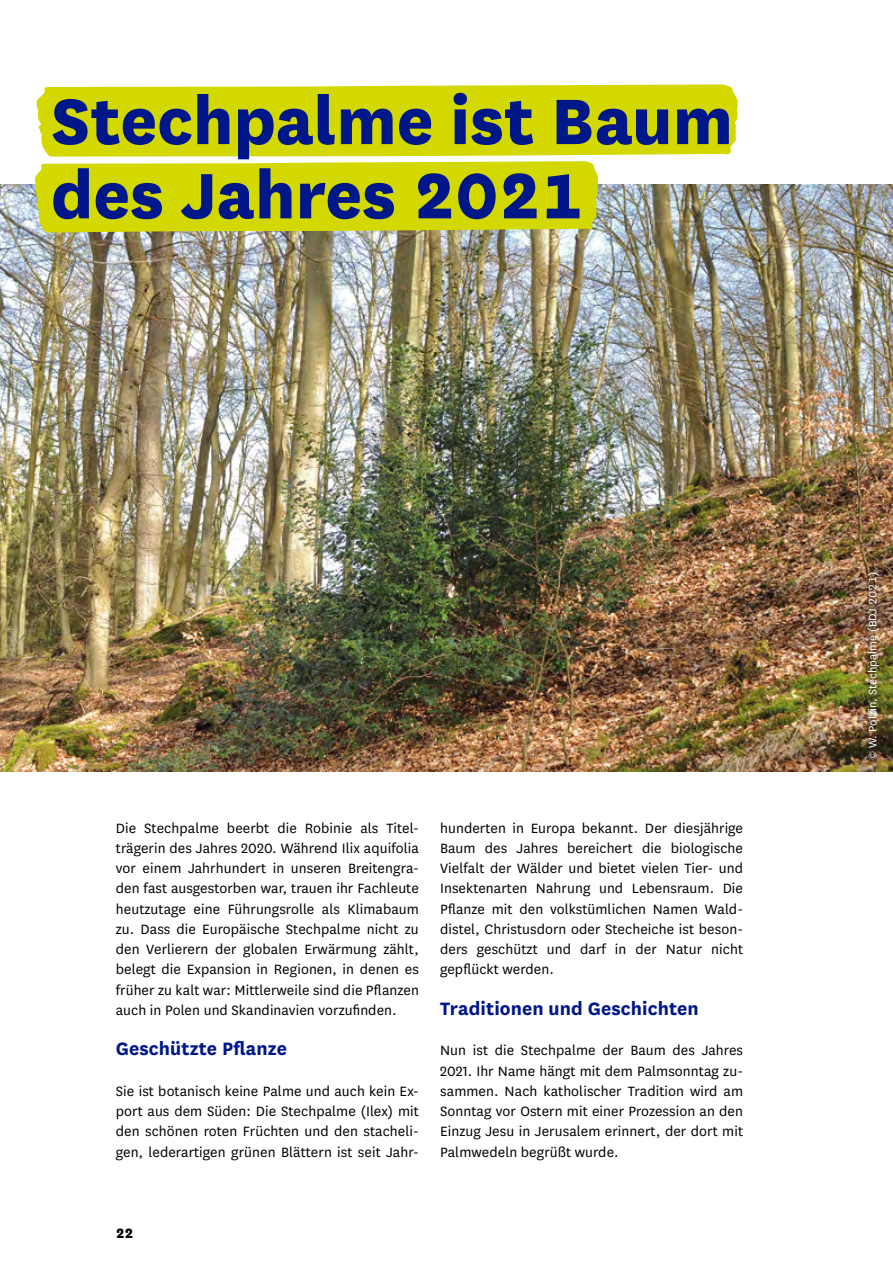
<style>
.page{position:relative;width:893px;height:1263px;background:#fff}
.page>*{position:absolute;margin:0;border:0;box-sizing:border-box;transform-origin:0 0}
.H1-Themen-Headline{font:800 75px/74.2px "National";color:#001789}
.H2-Sub-Headline___Bo{font:700 21px "National";letter-spacing:.005em;color:#001789}
.T1___Mengentext-Bloc{font:15.75px/20.2px "National";letter-spacing:.005em;color:#000}
.t1{font:800 15.75px "National";color:#000}
.t2{font:12.75px "National";letter-spacing:.005em;color:#fff}
</style>
<div class="page">
<img style="left:0;top:185px;width:893px;height:587px">
<div style="left:36px;top:84px;width:702px;height:73px;background:#d3d800"></div>
<svg style="left:35px;top:161px;width:563px;height:72px;background:#d2d70c"></svg>
<div style="left:862px;top:568px;width:19px;height:194px;background:#000;opacity:.7"></div>
<h1 class="H1-Themen-Headline" style="left:51px;top:78px;width:683px">Stechpalme ist Baum des Jahres 2021</h1>
<p class="T1___Mengentext-Bloc" style="left:116px;top:817px;width:304px">Die Stechpalme beerbt die Robinie als Titel&shy;trägerin des Jahres 2020. Während Ilix aquifolia vor einem Jahrhundert in unseren Breitengra&shy;den fast ausgestorben war, trauen ihr Fachleute heutzutage eine Führungsrolle als Klimabaum zu. Dass die Europäische Stechpalme nicht zu den Verlierern der globalen Erwärmung zählt, belegt die Expansion in Regionen, in denen es früher zu kalt war: Mittlerweile sind die Pflanzen auch in Polen und Skandinavien vorzufinden.</p>
<h2 class="H2-Sub-Headline___Bo" style="left:116px;top:1034px;width:173px">Geschützte Pflanze</h2>
<p class="T1___Mengentext-Bloc" style="left:116px;top:1080px;width:304px;text-align:justify">Sie ist botanisch keine Palme und auch kein Ex&shy;port aus dem Süden: Die Stechpalme (Ilex) mit den schönen roten Früchten und den stacheli&shy;gen, lederartigen grünen Blättern ist seit Jahr-</p>
<p class="T1___Mengentext-Bloc" style="left:440px;top:817px;width:304px">hunderten in Europa bekannt. Der diesjährige Baum des Jahres bereichert die biologische Vielfalt der Wälder und bietet vielen Tier- und Insektenarten Nahrung und Lebensraum. Die Pflanze mit den volkstümlichen Namen Wald&shy;distel, Christusdorn oder Stecheiche ist beson&shy;ders geschützt und darf in der Natur nicht gepflückt werden.</p>
<h2 class="H2-Sub-Headline___Bo" style="left:440px;top:994px;width:260px">Traditionen und Geschichten</h2>
<p class="T1___Mengentext-Bloc" style="left:440px;top:1040px;width:304px;text-align:justify">Nun ist die Stechpalme der Baum des Jahres 2021. Ihr Name hängt mit dem Palmsonntag zu&shy;sammen. Nach katholischer Tradition wird am Sonntag vor Ostern mit einer Prozession an den Einzug Jesu in Jerusalem erinnert, der dort mit Palmwedeln begrüßt wurde.</p>
<p class="t1" style="left:116px;top:1221px;width:19px">22</p>
<p class="t2" style="left:864px;top:760px;width:190px;rotate:-90deg">© W. Polzin, Stechpalme (BDJ 2021)</p>
</div>
